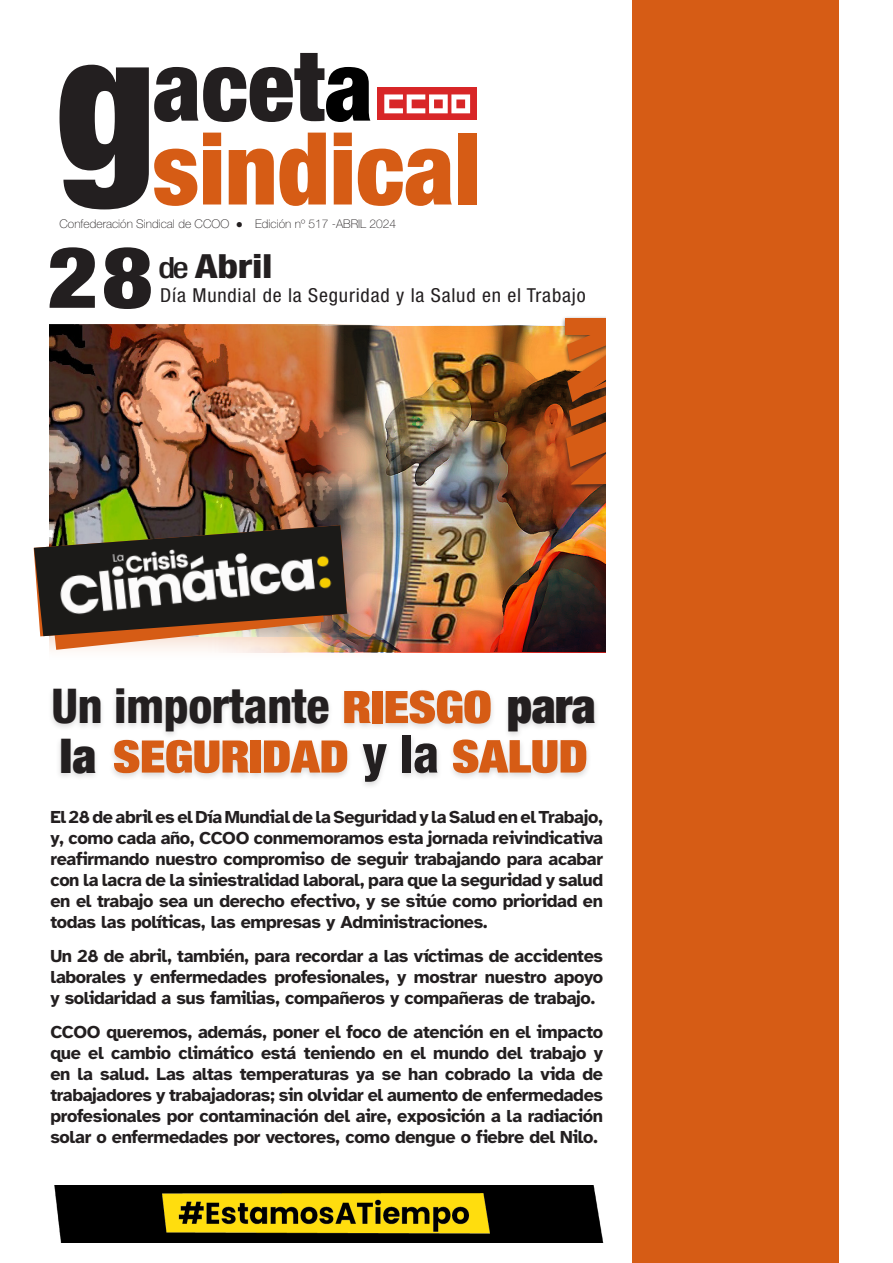
<style>
.page{position:relative;width:893px;height:1263px;background:#fff}
.page>*{position:absolute;margin:0;border:0;box-sizing:border-box;transform-origin:0 0}
.t1{font:900 condensed 85.35px "Helvetica Neue LT Std";color:#231f20;scale:1.14 1}
.t2{font:800 condensed 48px "Helvetica Neue LT Std";letter-spacing:-.01em;color:#231f20}
.t3{font:900 condensed 44.85px "Helvetica Neue LT Std";letter-spacing:-.01em;color:#d65c15;scale:1.14 1}
.t4{font:800 condensed 33.3px "Helvetica Neue LT Std";letter-spacing:-.01em;color:#231f20;scale:1.2 1}
.t5{font:condensed 19.35px "Helvetica Neue LT Std";letter-spacing:.04em;color:#231f20;scale:1.04 1}
.t6{font:700 18px/21px "Atkinson Hyperlegible";letter-spacing:-.02em;color:#231f20;text-align:justify}
.t7{font:100 12px "Helvetica Neue LT Std";color:#231f20}
.s1{font-family:"Times New Roman";font-weight:400}
.s2{font-weight:500;font-size:29.25px}
.s3{font-weight:900;font-size:44.85px;color:#d65c15}
.s4{font-weight:900}
.s5{font-size:48px;color:#231f20}
.s6{font-weight:800;font-size:52.5px;color:#231f20}
.s7{font-size:45.45px}
</style>
<div class="page">
<div style="left:54px;top:1185px;width:549px;height:58px;background:#000"></div>
<div style="left:377px;top:87px;width:100px;height:33px;background:#d82627"></div>
<svg style="left:60px;top:53px;width:410px;height:156px"></svg>
<div style="left:458px;top:133px;width:19px;height:71px;background:#d65c15"></div>
<img style="left:49px;top:325px;width:335px;height:200px">
<img style="left:193px;top:326px;width:413px;height:327px">
<div style="left:560px;top:314px;width:90px;height:177px;background:#231f20;opacity:.75"></div>
<svg style="left:562px;top:316px;width:45px;height:188px;background:#b55720"></svg>
<svg style="left:40px;top:636px;width:307px;height:14px;background:#eac1a5"></svg>
<img style="left:34px;top:525px;width:313px;height:111px">
<div style="left:607px;top:309px;width:43px;height:365px;background:#fff"></div>
<div style="left:632px;top:0;width:207px;height:1263px;background:#d65c15"></div>
<div style="left:48px;top:686px;width:552px;height:104px;background:#231f20;opacity:.17"></div>
<img style="left:162px;top:1193px;width:328px;height:45px">
<p class="t7" style="left:60px;top:217px;width:338px">Confederación Sindical de CCOO <span class="s1">●</span> Edición nº 517 -ABRIL 2024</p>
<p class="t1" style="left:48px;top:225px;width:94px">28</p>
<p class="t4" style="left:159px;top:246px;width:97px"><span class="s2">de</span> Abril</p>
<p class="t5" style="left:160px;top:284px;width:410px">Día Mundial de la Seguridad y la Salud en el Trabajo</p>
<p class="t2" style="left:52px;top:676px;width:546px">Un importante <span class="s3">RIESGO</span> <span class="s4">para</span></p>
<p class="t3" style="left:60px;top:728px;width:465px"><span class="s5">la</span> SEGURIDAD <span class="s6">y la</span> <span class="s7">SALUD</span></p>
<p class="t6" style="left:50px;top:806px;width:554px">El 28 de abril es el Día Mundial de la Seguridad y la Salud en el Trabajo, y, como cada año, CCOO conmemoramos esta jornada reivindicativa reafirmando nuestro compromiso de seguir trabajando para acabar con la lacra de la siniestralidad laboral, para que la seguridad y salud en el trabajo sea un derecho efectivo, y se sitúe como prioridad en todas las políticas, las empresas y Administraciones.</p>
<p class="t6" style="left:50px;top:945px;width:554px">Un 28 de abril, también, para recordar a las víctimas de accidentes laborales y enfermedades profesionales, y mostrar nuestro apoyo y solidaridad a sus familias, compañeros y compañeras de trabajo.</p>
<p class="t6" style="left:50px;top:1021px;width:554px">CCOO queremos, además, poner el foco de atención en el impacto que el cambio climático está teniendo en el mundo del trabajo y en la salud. Las altas temperaturas ya se han cobrado la vida de trabajadores y trabajadoras; sin olvidar el aumento de enfermedades profesionales por contaminación del aire, exposición a la radiación solar o enfermedades por vectores, como dengue o fiebre del Nilo.</p>
</div>
